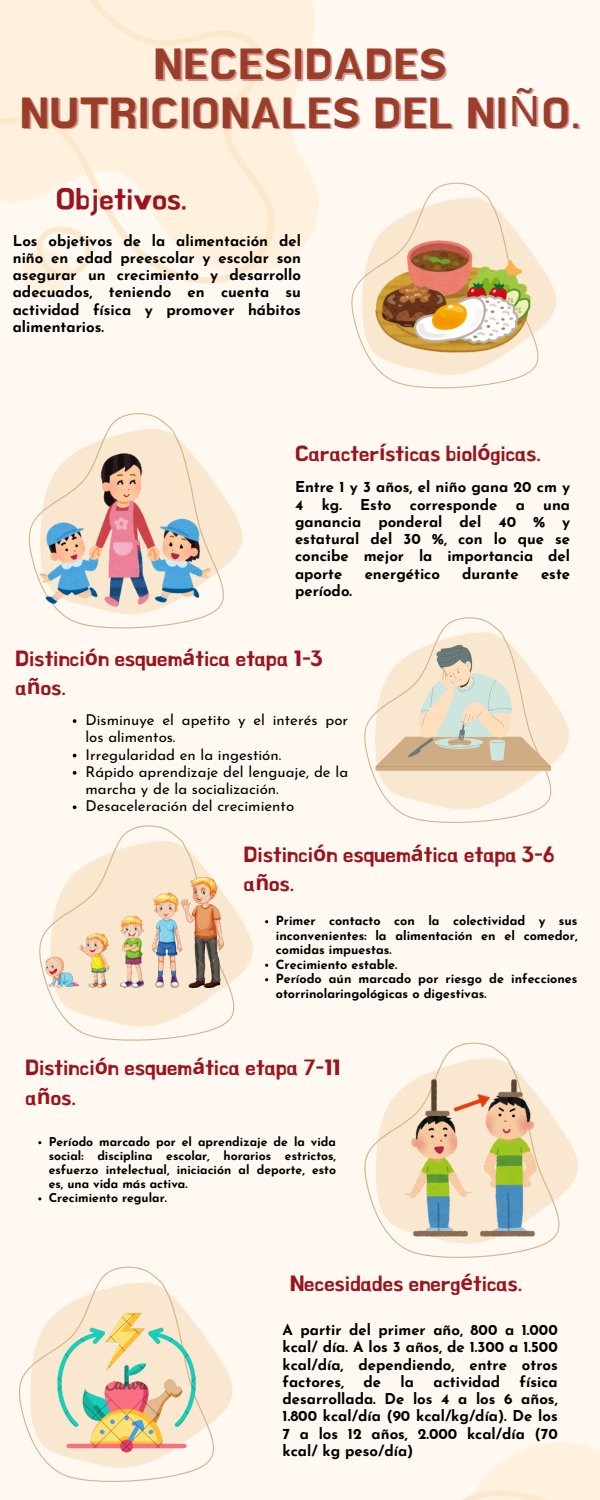
<style>
.page{position:relative;width:600px;height:1500px;background:#fff9f2}
.page>*{position:absolute;margin:0;border:0;box-sizing:border-box;transform-origin:0 0}
.t1{font:42px "BMHANNA";letter-spacing:.045em;color:#9b3e29}
.t2{font:29.6px "BMHANNA";color:#9b131d}
.t3{font:21.3px/29.2px "BMHANNA";color:#9b131d}
.t4{font:700 15px/17.2px "Josefin Sans";color:#000;text-align:justify}
.t5{font:15px/17.2px "Josefin Sans";color:#000}
.t6{font:700 12.6px/14.5px "Josefin Sans";color:#000;text-align:justify}
.t7{font:700 12.2px/14.1px "Josefin Sans";color:#000;text-align:justify}
.s1{font-family:"Noto Sans"}
.s2{font-family:"Noto Sans";font-weight:700}
</style>
<div class="page">
<svg style="left:364px;top:617px;width:173px;height:206px"></svg>
<svg style="left:226px;top:500px;width:17px;height:65px"></svg>
<svg style="left:28px;top:413px;width:198px;height:216px"></svg>
<svg style="left:351px;top:182px;width:174px;height:207px"></svg>
<svg style="left:236px;top:912px;width:17px;height:66px"></svg>
<svg style="left:39px;top:825px;width:197px;height:216px"></svg>
<svg style="left:561px;top:1129px;width:17px;height:66px"></svg>
<svg style="left:364px;top:1042px;width:197px;height:216px"></svg>
<svg style="left:216px;top:1354px;width:17px;height:65px"></svg>
<svg style="left:18px;top:1266px;width:198px;height:216px"></svg>
<svg style="left:362px;top:198px;width:194px;height:177px"></svg>
<svg style="left:27px;top:0;width:292px;height:295px"></svg>
<svg style="left:0;top:0;width:281px;height:283px;fill:#fff1de"></svg>
<svg style="left:462px;top:1442px;width:138px;height:58px"></svg>
<img style="left:376px;top:241px;width:154px;height:112px">
<img style="left:40px;top:453px;width:170px;height:153px">
<svg style="left:375px;top:632px;width:194px;height:178px"></svg>
<img style="left:46px;top:878px;width:178px;height:109px">
<img style="left:405px;top:1080px;width:131px;height:157px">
<img style="left:48px;top:1313px;width:156px;height:142px">
<svg style="left:73px;top:719px;width:3px;height:4px"></svg>
<svg style="left:73px;top:771px;width:3px;height:4px"></svg>
<svg style="left:73px;top:805px;width:3px;height:4px"></svg>
<h4 class="t1" style="left:154px;top:44px;width:294px">NECESIDADES</h4>
<p class="t1" style="left:20px;top:92px;width:561px">NUTRICIONALES DEL NI<span class="s1">Ñ</span>O.</p>
<p class="t2" style="left:56px;top:184px;width:133px">Objetivos.</p>
<p class="t4" style="left:13px;top:233px;width:290px">Los objetivos de la alimentación del niño en edad preescolar y escolar son asegurar un crecimiento y desarrollo adecuados, teniendo en cuenta su actividad física y promover hábitos alimentarios.</p>
<p class="t3" style="left:295px;top:439px;width:248px">Caracter<span class="s2">í</span>sticas biol<span class="s2">ó</span>gicas.</p>
<p class="t4" style="left:295px;top:480px;width:277px">Entre 1 y 3 años, el niño gana 20 cm y 4 kg. Esto corresponde a una ganancia ponderal del 40 % y estatural del 30 %, con lo que se concibe mejor la importancia del aporte</p>
<p class="t4" style="left:365px;top:566px;width:77px">energético</p>
<p class="t4" style="left:462px;top:566px;width:58px">durante</p>
<p class="t4" style="left:541px;top:566px;width:31px">este</p>
<p class="t4" style="left:295px;top:584px;width:59px">período.</p>
<p class="t3" style="left:16px;top:644px;width:309px">Distinci<span class="s2">ó</span>n esquem<span class="s2">á</span>tica etapa 1-3 a<span class="s2">ñ</span>os.</p>
<p class="t5" style="left:86px;top:713px;width:264px">Disminuye el apetito y el interés por los alimentos.</p>
<p class="t5" style="left:86px;top:747px;width:197px">Irregularidad en la ingestión.</p>
<h3 class="t5" style="left:86px;top:765px;width:264px">Rápido aprendizaje del lenguaje, de la marcha y de la socialización.</h3>
<p class="t5" style="left:86px;top:799px;width:210px">Desaceleración del crecimiento</p>
<p class="t3" style="left:244px;top:840px;width:312px">Distinci<span class="s2">ó</span>n esquem<span class="s2">á</span>tica etapa 3-6 a<span class="s2">ñ</span>os.</p>
<p class="t6" style="left:276px;top:915px;width:303px">Primer contacto con la colectividad y sus inconvenientes: la alimentación en el comedor, comidas impuestas.</p>
<p class="t6" style="left:276px;top:958px;width:123px">Crecimiento estable.</p>
<h3 class="t6" style="left:276px;top:973px;width:303px">Período aún marcado por riesgo de infecciones otorrinolaringológicas o digestivas.</h3>
<p class="t3" style="left:26px;top:1053px;width:317px">Distinci<span class="s2">ó</span>n esquem<span class="s2">á</span>tica etapa 7-11 a<span class="s2">ñ</span>os.</p>
<h3 class="t7" style="left:49px;top:1136px;width:289px">Período marcado por el aprendizaje de la vida social: disciplina escolar, horarios estrictos, esfuerzo intelectual, iniciación al deporte, esto es, una vida más activa.</h3>
<h4 class="t7" style="left:49px;top:1192px;width:120px">Crecimiento regular.</h4>
<p class="t3" style="left:290px;top:1269px;width:234px">Necesidades energ<span class="s2">é</span>ticas.</p>
<p class="t4" style="left:283px;top:1323px;width:277px">A partir del primer año, 800 a 1.000 kcal/ día. A los 3 años, de 1.300 a 1.500 kcal/día, dependiendo, entre otros factores,</p>
<p class="t4" style="left:364px;top:1375px;width:19px">de</p>
<p class="t4" style="left:401px;top:1375px;width:15px">la</p>
<p class="t4" style="left:433px;top:1375px;width:68px">actividad</p>
<p class="t4" style="left:283px;top:1375px;width:277px;text-indent:237px">física desarrollada. De los 4 a los 6 años, 1.800 kcal/día (90 kcal/kg/día). De los 7 a los 12 años, 2.000 kcal/día (70 kcal/ kg peso/día)</p>
</div>
